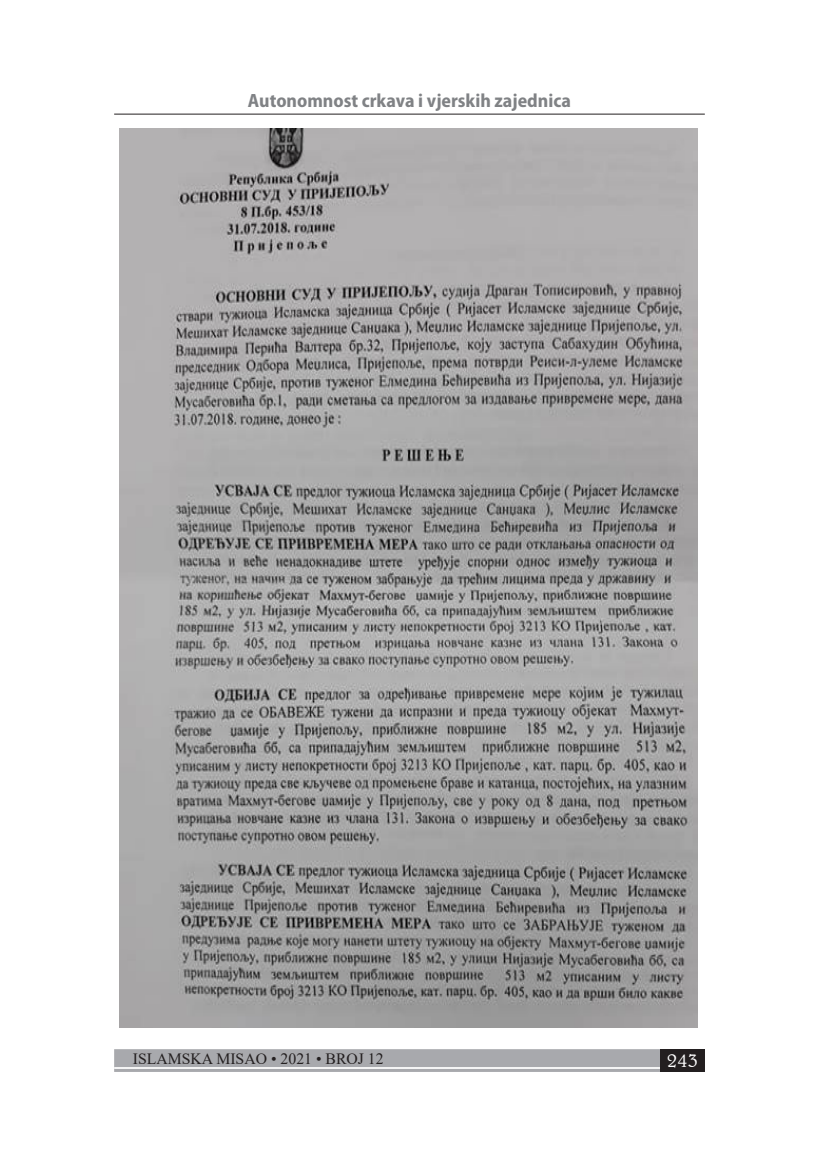
<style>
.page{position:relative;width:819px;height:1166px;background:#fff}
.page>*{position:absolute;margin:0;border:0;box-sizing:border-box;transform-origin:0 0}
.t1{font:300 21px "Belwe BT";color:#fff}
.t2{font:700 semi-condensed 19.25px "Myriad Pro";color:#808285}
.t3{font:15.75px "Times New Roman";color:#231f20}
</style>
<div class="page">
<hr style="left:114px;top:114px;width:590px;height:1px;background:#231f20">
<div style="left:114px;top:1049px;width:590px;height:23px;background:#a8a9ad"></div>
<hr style="left:114px;top:1067px;width:590px;height:2px;background:#fff">
<div style="left:660px;top:1049px;width:44px;height:23px;background:#231f20"></div>
<img style="left:119px;top:129px;width:578px;height:898px">
<p class="t2" style="left:248px;top:89px;width:324px">Autonomnost crkava i vjerskih zajednica</p>
<p class="t3" style="left:133px;top:1047px;width:252px">ISLAMSKA MISAO • 2021 • BROJ 12</p>
<p class="t1" style="left:666px;top:1046px;width:33px">243</p>
</div>
